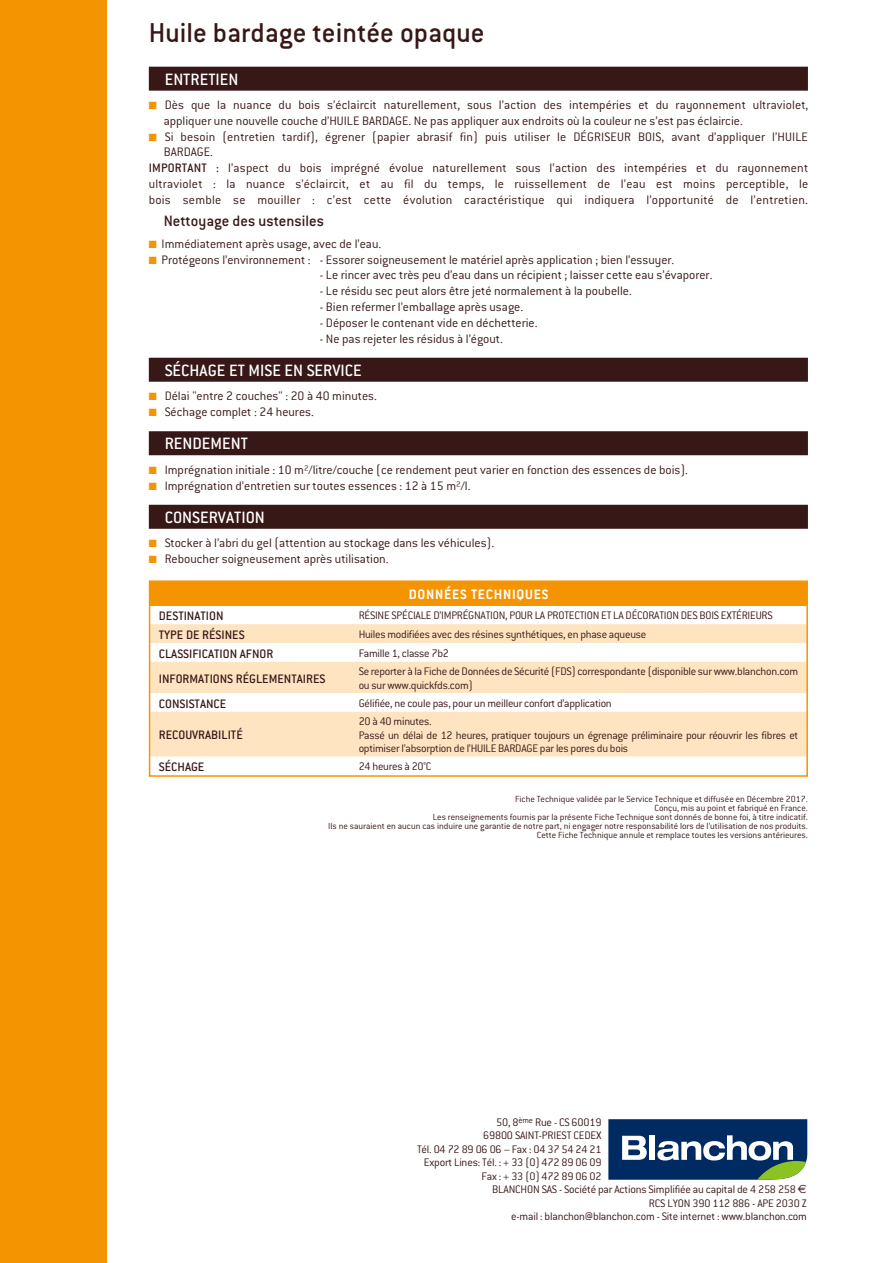
<style>
.page{position:relative;width:893px;height:1263px;background:#fff}
.page>*{position:absolute;margin:0;border:0;box-sizing:border-box;transform-origin:0 0}
.t1{font:500 30px "Conduit ITC";color:#381817}
.t2{font:500 18px "Conduit ITC";color:#fff}
.t3{font:500 16.5px "Conduit ITC";color:#381817}
.t4{font:700 15px "Conduit ITC";letter-spacing:.05em;color:#fff}
.t5{font:300 13.5px/15.8px "Conduit ITC";color:#381817}
.t6{font:500 13.5px "Conduit ITC";color:#381817}
.t7{font:300 13.5px "Conduit ITC";letter-spacing:.02em;color:#381817}
.t8{font:300 12px/13.5px "Conduit ITC";letter-spacing:-.02em;color:#381817}
.t9{font:300 9.75px/9px "Conduit ITC";color:#381817;text-align:right}
.s1{color:#f49400}
.s2{font-weight:500}
.s3{font-family:"Euro Sans";font-weight:400}
</style>
<div class="page">
<div style="left:0;top:0;width:106px;height:1263px;background:#f49400"></div>
<div style="left:149px;top:67px;width:659px;height:24px;background:#381817"></div>
<div style="left:149px;top:358px;width:659px;height:24px;background:#381817"></div>
<div style="left:149px;top:431px;width:659px;height:24px;background:#381817"></div>
<div style="left:149px;top:505px;width:659px;height:24px;background:#381817"></div>
<div style="left:150px;top:582px;width:657px;height:23px;background:#f49400"></div>
<svg style="left:152px;top:624px;width:653px;height:132px;fill:#fee4c0"></svg>
<div style="left:149px;top:580px;width:659px;height:197px;border:2px solid #f49400"></div>
<svg style="left:608px;top:1119px;width:200px;height:61px"></svg>
<h1 class="t1" style="left:149px;top:16px;width:337px">Huile bardage teintée opaque</h1>
<h2 class="t2" style="left:165px;top:69px;width:75px">ENTRETIEN</h2>
<p class="t5" style="left:164px;top:97px;width:646px;text-indent:-15px"><span class="s1">■</span> Dès que la nuance du bois s’éclaircit naturellement, sous l’action des intempéries et du rayonnement ultraviolet, appliquer une nouvelle couche d’HUILE BARDAGE. Ne pas appliquer aux endroits où la couleur ne s’est pas éclaircie.</p>
<p class="t5" style="left:149px;top:129px;width:661px"><span class="s1">■</span> Si besoin (entretien tardif), égrener (papier abrasif fin) puis utiliser le DÉGRISEUR BOIS, avant d’appliquer l’HUILE</p>
<p class="t5" style="left:164px;top:144px;width:51px">BARDAGE.</p>
<p class="t5" style="left:149px;top:160px;width:661px"><span class="s2">IMPORTANT :</span> l’aspect du bois imprégné évolue naturellement sous l’action des intempéries et du rayonnement</p>
<p class="t5" style="left:149px;top:176px;width:661px">ultraviolet : la nuance s’éclaircit, et au fil du temps, le ruissellement de l’eau est moins perceptible, le</p>
<p class="t7" style="left:149px;top:192px;width:661px">bois semble se mouiller : c’est cette évolution caractéristique qui indiquera l’opportunité de l’entretien.</p>
<p class="t3" style="left:164px;top:211px;width:162px">Nettoyage des ustensiles</p>
<p class="t5" style="left:149px;top:236px;width:234px"><span class="s1">■</span> Immédiatement après usage, avec de l’eau.</p>
<p class="t5" style="left:149px;top:252px;width:527px"><span class="s1">■</span> Protégeons l’environnement : - Essorer soigneusement le matériel après application ; bien l’essuyer.</p>
<p class="t5" style="left:320px;top:267px;width:394px">- Le rincer avec très peu d’eau dans un récipient ; laisser cette eau s’évaporer.</p>
<p class="t5" style="left:320px;top:283px;width:313px">- Le résidu sec peut alors être jeté normalement à la poubelle.</p>
<p class="t5" style="left:320px;top:299px;width:205px">- Bien refermer l’emballage après usage.</p>
<p class="t5" style="left:320px;top:315px;width:219px">- Déposer le contenant vide en déchetterie.</p>
<p class="t5" style="left:320px;top:330px;width:185px">- Ne pas rejeter les résidus à l’égout.</p>
<h2 class="t2" style="left:165px;top:360px;width:199px">SÉCHAGE ET MISE EN SERVICE</h2>
<p class="t5" style="left:149px;top:388px;width:230px"><span class="s1">■</span> Délai ''entre 2 couches'' : 20 à 40 minutes.</p>
<p class="t5" style="left:149px;top:404px;width:167px"><span class="s1">■</span> Séchage complet : 24 heures.</p>
<h2 class="t2" style="left:165px;top:434px;width:85px">RENDEMENT</h2>
<p class="t5" style="left:149px;top:462px;width:541px"><span class="s1">■</span> Imprégnation initiale : 10 m²/litre/couche (ce rendement peut varier en fonction des essences de bois).</p>
<p class="t5" style="left:149px;top:477px;width:323px"><span class="s1">■</span> Imprégnation d’entretien sur toutes essences : 12 à 15 m²/l.</p>
<h2 class="t2" style="left:165px;top:507px;width:102px">CONSERVATION</h2>
<p class="t5" style="left:149px;top:535px;width:347px"><span class="s1">■</span> Stocker à l’abri du gel (attention au stockage dans les véhicules).</p>
<p class="t5" style="left:149px;top:551px;width:241px"><span class="s1">■</span> Reboucher soigneusement après utilisation.</p>
<p class="t4" style="left:409px;top:586px;width:141px">DONNÉES TECHNIQUES</p>
<p class="t6" style="left:159px;top:608px;width:66px">DESTINATION</p>
<p class="t8" style="left:359px;top:609px;width:415px">RÉSINE SPÉCIALE D’IMPRÉGNATION, POUR LA PROTECTION ET LA DÉCORATION DES BOIS EXTÉRIEURS</p>
<p class="t6" style="left:159px;top:627px;width:87px">TYPE DE RÉSINES</p>
<p class="t8" style="left:359px;top:628px;width:289px">Huiles modifiées avec des résines synthétiques, en phase aqueuse</p>
<p class="t6" style="left:159px;top:646px;width:116px">CLASSIFICATION AFNOR</p>
<p class="t8" style="left:359px;top:646px;width:92px">Famille 1, classe 7b2</p>
<p class="t6" style="left:159px;top:671px;width:168px">INFORMATIONS RÉGLEMENTAIRES</p>
<p class="t8" style="left:359px;top:665px;width:441px">Se reporter à la Fiche de Données de Sécurité (FDS) correspondante (disponible sur www.blanchon.com ou sur www.quickfds.com)</p>
<p class="t6" style="left:159px;top:696px;width:69px">CONSISTANCE</p>
<p class="t8" style="left:359px;top:696px;width:255px">Gélifiée, ne coule pas, pour un meilleur confort d’application</p>
<p class="t6" style="left:159px;top:727px;width:85px">RECOUVRABILITÉ</p>
<p class="t8" style="left:359px;top:715px;width:441px">20 à 40 minutes.<br>Passé un délai de 12 heures, pratiquer toujours un égrenage préliminaire pour réouvrir les fibres et optimiser l’absorption de l’HUILE BARDAGE par les pores du bois</p>
<p class="t6" style="left:159px;top:759px;width:47px">SÉCHAGE</p>
<p class="t8" style="left:359px;top:760px;width:74px">24 heures à 20°C</p>
<p class="t9" style="left:328px;top:794px;width:481px">Fiche Technique validée par le Service Technique et diffusée en Décembre 2017.<br>Conçu, mis au point et fabriqué en France.<br>Les renseignements fournis par la présente Fiche Technique sont donnés de bonne foi, à titre indicatif.<br>Ils ne sauraient en aucun cas induire une garantie de notre part, ni engager notre responsabilité lors de l’utilisation de nos produits.<br>Cette Fiche Technique annule et remplace toutes les versions antérieures.</p>
<p class="t8" style="left:496px;top:1115px;width:107px">50, 8<sup>ème</sup> Rue - CS 60019</p>
<p class="t8" style="left:483px;top:1129px;width:120px">69800 SAINT-PRIEST CEDEX</p>
<p class="t8" style="left:417px;top:1142px;width:186px">Tél. 04 72 89 06 06 – Fax : 04 37 54 24 21</p>
<p class="t8" style="left:424px;top:1156px;width:179px">Export Lines: Tél. : + 33 (0) 472 89 06 09</p>
<p class="t8" style="left:482px;top:1169px;width:121px">Fax : + 33 (0) 472 89 06 02</p>
<p class="t8" style="left:492px;top:1183px;width:316px">BLANCHON SAS - Société par Actions Simplifiée au capital de 4 258 258 <span class="s3">€</span></p>
<p class="t8" style="left:649px;top:1196px;width:160px">RCS LYON 390 112 886 - APE 2030 Z</p>
<p class="t8" style="left:511px;top:1210px;width:297px">e-mail : blanchon@blanchon.com - Site internet : www.blanchon.com</p>
</div>
